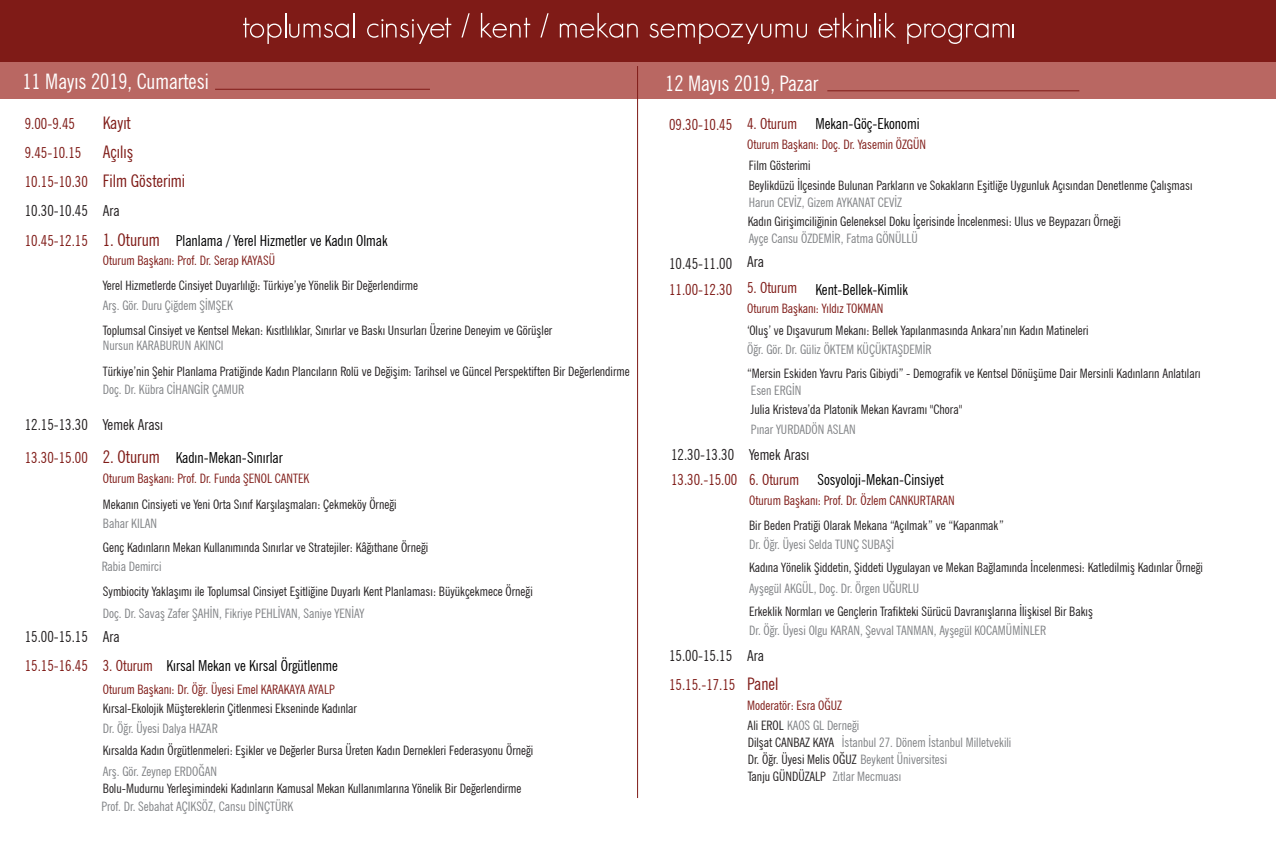
<style>
.page{position:relative;width:1276px;height:851px;background:#fff}
.page>*{position:absolute;margin:0;border:0;box-sizing:border-box;transform-origin:0 0}
.t1{font:condensed 21.39px "News Gothic BT";color:#fff}
.t2{font:condensed 17.34px/29.2px "News Gothic BT";color:#7f1b17}
.t3{font:condensed 15.18px/28.3px "News Gothic BT";color:#000001}
.t4{font:condensed 15.18px/29.2px "News Gothic BT";color:#7f1b17}
.t5{font:condensed 15.18px "News Gothic BT";color:#231f20}
.t6{font:condensed 15.18px "News Gothic BT";color:#000002}
.t7{font:condensed 12.99px/17.2px "News Gothic BT";color:#231f20}
.t8{font:condensed 12.99px "News Gothic BT";color:#808285}
.t9{font:condensed 12.99px "News Gothic BT";color:#7f1b17}
.s1{color:#7f1b17}
.s2{font-size:17.34px;color:#7f1b17}
.s3{color:#231f20}
.s4{color:#000001}
.s5{font-size:17.34px}
.s6{color:#808285}
</style>
<div class="page">
<div style="left:0;top:62px;width:1276px;height:36px;background:#b96762"></div>
<hr style="left:827px;top:91px;width:252px;height:1px;background:#7f1b17">
<hr style="left:215px;top:89px;width:215px;height:1px;background:#7f1b17">
<hr style="left:637px;top:66px;width:1px;height:731px;background:#7f1b17">
<div style="left:0;top:0;width:1276px;height:62px;background:#7f1b17"></div>
<svg style="left:243px;top:13px;width:111px;height:31px"></svg>
<svg style="left:367px;top:18px;width:84px;height:26px"></svg>
<svg style="left:461px;top:13px;width:9px;height:24px"></svg>
<svg style="left:481px;top:13px;width:49px;height:25px"></svg>
<svg style="left:540px;top:13px;width:8px;height:24px"></svg>
<svg style="left:560px;top:13px;width:78px;height:25px"></svg>
<svg style="left:649px;top:24px;width:158px;height:20px"></svg>
<svg style="left:818px;top:13px;width:53px;height:25px"></svg>
<hr style="left:874px;top:13px;width:2px;height:24px;background:#fff">
<svg style="left:878px;top:13px;width:18px;height:24px"></svg>
<svg style="left:907px;top:24px;width:107px;height:20px"></svg>
<h1 class="t1" style="left:22px;top:69px;width:188px">11 Mayıs 2019, Cumartesi</h1>
<h1 class="t1" style="left:665px;top:70px;width:155px">12 Mayıs 2019, Pazar</h1>
<p class="t4" style="left:25px;top:108px;width:52px">9.00-9.45</p>
<h2 class="t2" style="left:103px;top:108px;width:29px">Kayıt</h2>
<p class="t4" style="left:25px;top:138px;width:65px">9.45-10.15<br>10.15-10.30</p>
<h2 class="t2" style="left:103px;top:137px;width:84px">Açılış<br>Film Gösterimi</h2>
<p class="t5" style="left:25px;top:202px;width:96px">10.30-10.45 Ara</p>
<p class="t6" style="left:25px;top:231px;width:364px"><span class="s1">10.45-12.15</span> <span class="s2">1. Oturum</span> Planlama / Yerel Hizmetler ve Kadın Olmak</p>
<p class="t9" style="left:103px;top:253px;width:174px">Oturum Başkanı: Prof. Dr. Serap KAYASÜ</p>
<p class="t7" style="left:103px;top:277px;width:317px">Yerel Hizmetlerde Cinsiyet Duyarlılığı: Türkiye’ye Yönelik Bir Değerlendirme</p>
<p class="t8" style="left:103px;top:297px;width:131px">Arş. Gör. Duru Çiğdem ŞİMŞEK</p>
<p class="t7" style="left:103px;top:321px;width:451px">Toplumsal Cinsiyet ve Kentsel Mekan: Kısıtlılıklar, Sınırlar ve Baskı Unsurları Üzerine Deneyim ve Görüşler</p>
<p class="t8" style="left:103px;top:337px;width:122px">Nursun KARABURUN AKINCI</p>
<p class="t7" style="left:103px;top:362px;width:528px">Türkiye’nin Şehir Planlama Pratiğinde Kadın Plancıların Rolü ve Değişim: Tarihsel ve Güncel Perspektiften Bir Değerlendirme</p>
<p class="t8" style="left:103px;top:381px;width:143px">Doç. Dr. Kübra CİHANGİR ÇAMUR</p>
<p class="t5" style="left:25px;top:415px;width:140px">12.15-13.30 Yemek Arası</p>
<p class="t3" style="left:25px;top:443px;width:259px"><span class="s1">13.30-15.00</span> <span class="s2">2. Oturum</span> Kadın-Mekan-Sınırlar</p>
<p class="t9" style="left:103px;top:471px;width:208px">Oturum Başkanı: Prof. Dr. Funda ŞENOL CANTEK</p>
<p class="t7" style="left:103px;top:495px;width:295px">Mekanın Cinsiyeti ve Yeni Orta Sınıf Karşılaşmaları: Çekmeköy Örneği</p>
<p class="t8" style="left:103px;top:515px;width:56px">Bahar KILAN</p>
<p class="t7" style="left:103px;top:538px;width:327px">Genç Kadınların Mekan Kullanımında Sınırlar ve Stratejiler: Kâğıthane Örneği</p>
<p class="t8" style="left:102px;top:558px;width:61px">Rabia Demirci</p>
<p class="t7" style="left:103px;top:582px;width:431px">Symbiocity Yaklaşımı ile Toplumsal Cinsiyet Eşitliğine Duyarlı Kent Planlaması: Büyükçekmece Örneği</p>
<p class="t8" style="left:103px;top:605px;width:263px">Doç. Dr. Savaş Zafer ŞAHİN, Fikriye PEHLİVAN, Saniye YENİAY</p>
<p class="t3" style="left:25px;top:622px;width:314px"><span class="s3">15.00-15.15 Ara<br></span><span class="s1">15.15-16.45 3. Oturum</span> Kırsal Mekan ve Kırsal Örgütlenme</p>
<p class="t9" style="left:103px;top:681px;width:233px">Oturum Başkanı: Dr. Öğr. Üyesi Emel KARAKAYA AYALP</p>
<p class="t7" style="left:103px;top:700px;width:256px">Kırsal-Ekolojik Müştereklerin Çitlenmesi Ekseninde Kadınlar</p>
<p class="t8" style="left:103px;top:720px;width:116px">Dr. Öğr. Üyesi Dalya HAZAR</p>
<p class="t7" style="left:103px;top:741px;width:432px">Kırsalda Kadın Örgütlenmeleri: Eşikler ve Değerler Bursa Üreten Kadın Dernekleri Federasyonu Örneği</p>
<p class="t8" style="left:103px;top:763px;width:116px">Arş. Gör. Zeynep ERDOĞAN</p>
<p class="t7" style="left:103px;top:779px;width:420px">Bolu-Mudurnu Yerleşimindeki Kadınların Kamusal Mekan Kullanımlarına Yönelik Bir Değerlendirme</p>
<p class="t8" style="left:101px;top:798px;width:193px">Prof. Dr. Sebahat AÇIKSÖZ, Cansu DİNÇTÜRK</p>
<p class="t4" style="left:669px;top:110px;width:252px">09.30-10.45 4. Oturum <span class="s4">Mekan-Göç-Ekonomi</span></p>
<p class="t9" style="left:747px;top:137px;width:180px">Oturum Başkanı: Doç. Dr. Yasemin ÖZGÜN</p>
<p class="t7" style="left:749px;top:156px;width:63px">Film Gösterimi</p>
<p class="t7" style="left:749px;top:176px;width:445px">Beylikdüzü İlçesinde Bulunan Parkların ve Sokakların Eşitliğe Uygunluk Açısından Denetlenme Çalışması</p>
<p class="t8" style="left:749px;top:194px;width:155px">Harun CEVİZ, Gizem AYKANAT CEVİZ</p>
<p class="t7" style="left:747px;top:213px;width:375px">Kadın Girişimciliğinin Geleneksel Doku İçerisinde İncelenmesi: Ulus ve Beypazarı Örneği</p>
<p class="t8" style="left:749px;top:231px;width:171px">Ayçe Cansu ÖZDEMİR, Fatma GÖNÜLLÜ</p>
<p class="t5" style="left:669px;top:254px;width:96px">10.45-11.00 Ara</p>
<p class="t4" style="left:669px;top:275px;width:240px">11.00-12.30 5. Oturum <span class="s4">Kent-Bellek-Kimlik</span></p>
<p class="t9" style="left:747px;top:300px;width:138px">Oturum Başkanı: Yıldız TOKMAN</p>
<p class="t7" style="left:747px;top:321px;width:343px">‘Oluş’ ve Dışavurum Mekanı: Bellek Yapılanmasında Ankara’nın Kadın Matineleri</p>
<p class="t8" style="left:747px;top:341px;width:186px">Öğr. Gör. Dr. Güliz ÖKTEM KÜÇÜKTAŞDEMİR</p>
<p class="t7" style="left:747px;top:364px;width:455px">“Mersin Eskiden Yavru Paris Gibiydi” - Demografik ve Kentsel Dönüşüme Dair Mersinli Kadınların Anlatıları</p>
<p class="t8" style="left:751px;top:382px;width:52px">Esen ERGİN</p>
<p class="t7" style="left:751px;top:401px;width:213px">Julia Kristeva’da Platonik Mekan Kavramı "Chora"</p>
<p class="t8" style="left:751px;top:421px;width:106px">Pınar YURDADÖN ASLAN</p>
<p class="t5" style="left:671px;top:445px;width:140px">12.30-13.30 Yemek Arası</p>
<p class="t3" style="left:671px;top:465px;width:274px"><span class="s1">13.30.-15.00 6. Oturum</span> Sosyoloji-Mekan-Cinsiyet</p>
<p class="t9" style="left:749px;top:492px;width:207px">Oturum Başkanı: Prof. Dr. Özlem CANKURTARAN</p>
<p class="t7" style="left:749px;top:516px;width:256px">Bir Beden Pratiği Olarak Mekana “Açılmak” ve “Kapanmak”</p>
<p class="t8" style="left:749px;top:536px;width:147px">Dr. Öğr. Üyesi Selda TUNÇ SUBAŞİ</p>
<p class="t7" style="left:749px;top:558px;width:455px">Kadına Yönelik Şiddetin, Şiddeti Uygulayan ve Mekan Bağlamında İncelenmesi: Katledilmiş Kadınlar Örneği</p>
<p class="t8" style="left:749px;top:580px;width:171px">Ayşegül AKGÜL, Doç. Dr. Örgen UĞURLU</p>
<p class="t7" style="left:749px;top:602px;width:345px">Erkeklik Normları ve Gençlerin Trafikteki Sürücü Davranışlarına İlişkisel Bir Bakış</p>
<p class="t8" style="left:749px;top:622px;width:298px">Dr. Öğr. Üyesi Olgu KARAN, Şevval TANMAN, Ayşegül KOCAMÜMİNLER</p>
<p class="t5" style="left:669px;top:646px;width:96px">15.00-15.15 Ara</p>
<p class="t4" style="left:669px;top:669px;width:111px">15.15.-17.15 <span class="s5">Panel</span></p>
<p class="t9" style="left:747px;top:697px;width:96px">Moderatör: Esra OĞUZ</p>
<p class="t7" style="left:747px;top:733px;width:88px">Dilşat CANBAZ KAYA</p>
<p class="t8" style="left:833px;top:768px;width:70px">Zıtlar Mecmuası</p>
<p class="t8" style="left:747px;top:717px;width:113px"><span class="s3">Ali EROL</span> KAOS GL Derneği</p>
<p class="t8" style="left:842px;top:734px;width:171px">İstanbul 27. Dönem İstanbul Milletvekili</p>
<p class="t7" style="left:747px;top:750px;width:201px">Dr. Öğr. Üyesi Melis OĞUZ <span class="s6">Beykent Üniversitesi<br></span>Tanju GÜNDÜZALP</p>
</div>
